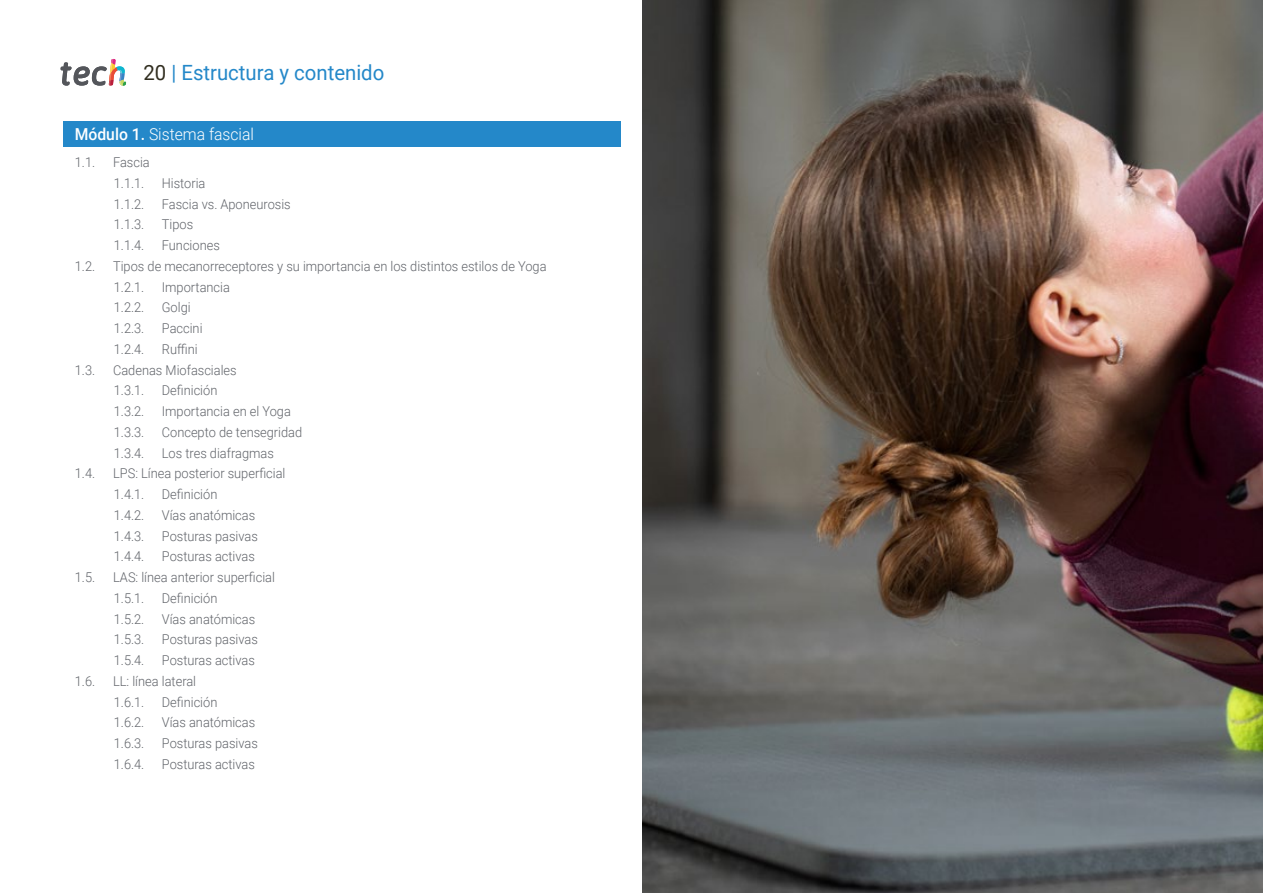
<style>
.page{position:relative;width:1263px;height:893px;background:#fff}
.page>*{position:absolute;margin:0;border:0;box-sizing:border-box;transform-origin:0 0}
.t1{font:21px "Roboto";color:#2488c9}
.t2{font:300 16.5px "Roboto";color:#fff;scale:.95 1}
.t3{font:300 13.5px/20.7px "Roboto";color:#61646a;scale:.95 1}
.s1{color:#312e20}
.s2{font-weight:500}
</style>
<div class="page">
<img style="left:642px;top:0;width:621px;height:893px">
<div style="left:64px;top:121px;width:557px;height:25px;background:#2488c9"></div>
<svg style="left:61px;top:59px;width:65px;height:27px"></svg>
<h1 class="t1" style="left:144px;top:57px;width:242px"><span class="s1">20</span> | Estructura y contenido</h1>
<p class="t2" style="left:75px;top:123px;width:190px"><span class="s2">Módulo 1.</span> Sistema fascial</p>
<p class="t3" style="left:75px;top:151px;width:23px">1.1.</p>
<p class="t3" style="left:113px;top:151px;width:40px">Fascia<br>1.1.1.</p>
<p class="t3" style="left:162px;top:172px;width:47px">Historia</p>
<p class="t3" style="left:114px;top:193px;width:34px">1.1.2.</p>
<p class="t3" style="left:162px;top:193px;width:137px">Fascia vs. Aponeurosis</p>
<p class="t3" style="left:114px;top:214px;width:34px">1.1.3.</p>
<p class="t3" style="left:162px;top:214px;width:34px">Tipos</p>
<p class="t3" style="left:114px;top:234px;width:34px">1.1.4.</p>
<p class="t3" style="left:162px;top:234px;width:63px">Funciones</p>
<p class="t3" style="left:75px;top:255px;width:23px">1.2.</p>
<p class="t3" style="left:113px;top:255px;width:458px">Tipos de mecanorreceptores y su importancia en los distintos estilos de Yoga<br>1.2.1.</p>
<p class="t3" style="left:162px;top:276px;width:73px">Importancia</p>
<p class="t3" style="left:114px;top:297px;width:34px">1.2.2.</p>
<p class="t3" style="left:162px;top:297px;width:32px">Golgi</p>
<p class="t3" style="left:114px;top:317px;width:34px">1.2.3.</p>
<p class="t3" style="left:162px;top:317px;width:44px">Paccini</p>
<p class="t3" style="left:114px;top:338px;width:34px">1.2.4.</p>
<p class="t3" style="left:162px;top:338px;width:39px">Ruffini</p>
<p class="t3" style="left:75px;top:359px;width:23px">1.3.</p>
<p class="t3" style="left:113px;top:359px;width:132px">Cadenas Miofasciales<br>1.3.1.</p>
<p class="t3" style="left:162px;top:380px;width:60px">Definición</p>
<p class="t3" style="left:114px;top:400px;width:34px">1.3.2.</p>
<p class="t3" style="left:162px;top:400px;width:137px">Importancia en el Yoga</p>
<p class="t3" style="left:114px;top:421px;width:34px">1.3.3.</p>
<p class="t3" style="left:162px;top:421px;width:149px">Concepto de tensegridad</p>
<p class="t3" style="left:114px;top:442px;width:34px">1.3.4.</p>
<p class="t3" style="left:162px;top:442px;width:119px">Los tres diafragmas</p>
<p class="t3" style="left:75px;top:463px;width:23px">1.4.</p>
<p class="t3" style="left:113px;top:463px;width:183px">LPS: Línea posterior superficial<br>1.4.1.</p>
<p class="t3" style="left:162px;top:483px;width:60px">Definición</p>
<p class="t3" style="left:114px;top:504px;width:34px">1.4.2.</p>
<p class="t3" style="left:162px;top:504px;width:100px">Vías anatómicas</p>
<p class="t3" style="left:114px;top:525px;width:34px">1.4.3.</p>
<p class="t3" style="left:162px;top:525px;width:103px">Posturas pasivas</p>
<p class="t3" style="left:114px;top:546px;width:34px">1.4.4.</p>
<p class="t3" style="left:162px;top:546px;width:100px">Posturas activas</p>
<p class="t3" style="left:75px;top:566px;width:23px">1.5.</p>
<p class="t3" style="left:113px;top:566px;width:172px">LAS: línea anterior superficial<br>1.5.1.</p>
<p class="t3" style="left:162px;top:587px;width:60px">Definición</p>
<p class="t3" style="left:114px;top:608px;width:34px">1.5.2.</p>
<p class="t3" style="left:162px;top:608px;width:100px">Vías anatómicas</p>
<p class="t3" style="left:114px;top:629px;width:34px">1.5.3.</p>
<p class="t3" style="left:162px;top:629px;width:103px">Posturas pasivas</p>
<p class="t3" style="left:114px;top:649px;width:34px">1.5.4.</p>
<p class="t3" style="left:162px;top:649px;width:100px">Posturas activas</p>
<p class="t3" style="left:75px;top:670px;width:23px">1.6.</p>
<p class="t3" style="left:113px;top:670px;width:89px">LL: línea lateral<br>1.6.1.</p>
<p class="t3" style="left:162px;top:691px;width:60px">Definición</p>
<p class="t3" style="left:114px;top:712px;width:34px">1.6.2.</p>
<p class="t3" style="left:162px;top:712px;width:100px">Vías anatómicas</p>
<p class="t3" style="left:114px;top:732px;width:34px">1.6.3.</p>
<p class="t3" style="left:162px;top:732px;width:103px">Posturas pasivas</p>
<p class="t3" style="left:114px;top:753px;width:34px">1.6.4.</p>
<p class="t3" style="left:162px;top:753px;width:100px">Posturas activas</p>
</div>
